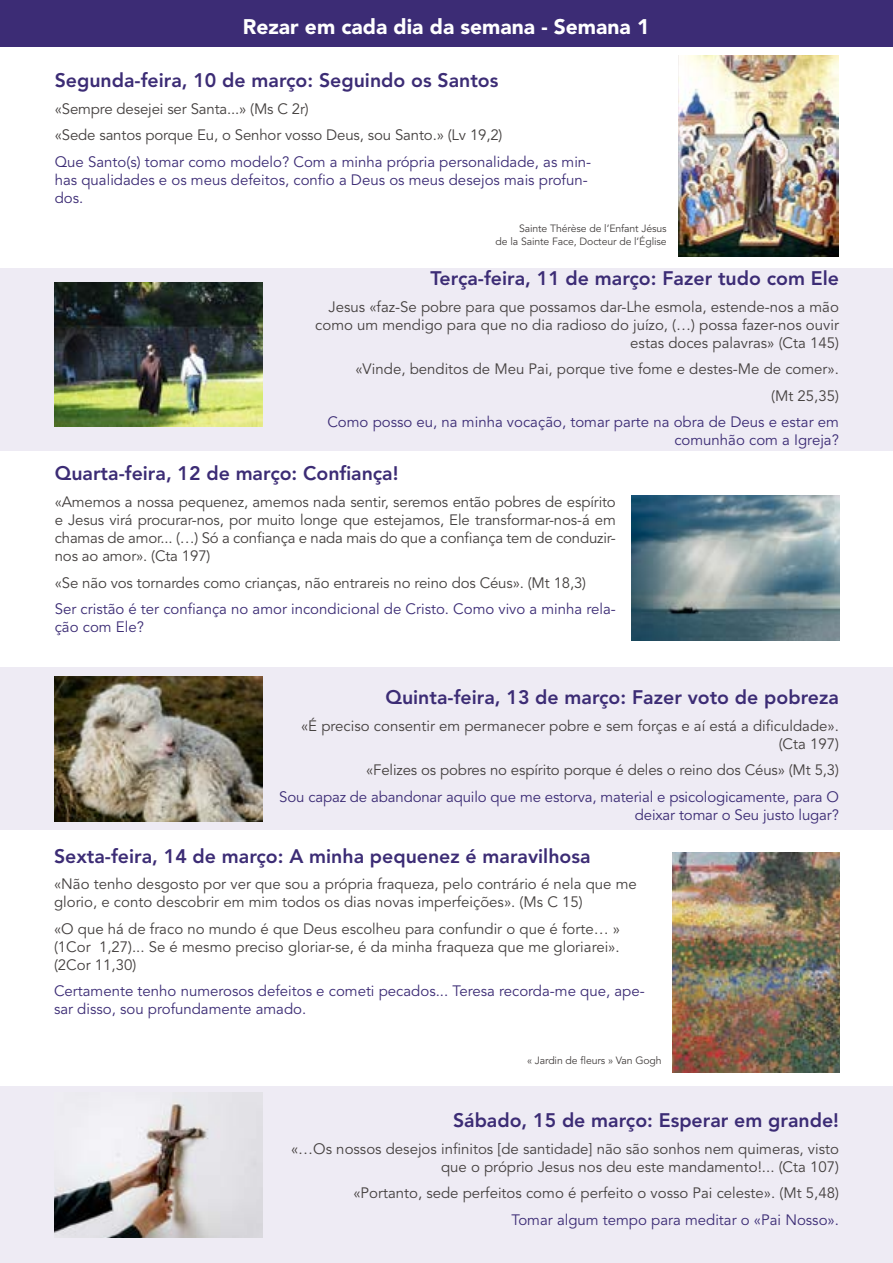
<style>
.page{position:relative;width:893px;height:1263px;background:#fff}
.page>*{position:absolute;margin:0;border:0;box-sizing:border-box;transform-origin:0 0}
.t1{font:900 21px "Avenir LT Std";color:#fff}
.t2{font:800 19.5px "Avenir LT Std";color:#3c2c75}
.t3{font:15px/18px "Avenir LT Std";color:#44403f;text-align:right}
.t4{font:15px/18px "Avenir LT Std";color:#3c2c75}
.t5{font:10.5px/12.6px "Avenir LT Std";letter-spacing:-.01em;color:#44403f;text-align:right}
</style>
<div class="page">
<div style="left:0;top:0;width:893px;height:46px;background:#3c2c75"></div>
<div style="left:1px;top:268px;width:892px;height:183px;background:#eeebf4"></div>
<div style="left:0;top:667px;width:893px;height:162px;background:#eeebf4"></div>
<div style="left:0;top:1087px;width:893px;height:176px;background:#eeebf4"></div>
<img style="left:54px;top:676px;width:208px;height:145px">
<img style="left:679px;top:55px;width:159px;height:201px">
<img style="left:631px;top:495px;width:209px;height:145px">
<img style="left:54px;top:1093px;width:208px;height:144px">
<img style="left:672px;top:852px;width:168px;height:220px">
<img style="left:55px;top:282px;width:208px;height:145px">
<h1 class="t1" style="left:243px;top:14px;width:408px">Rezar em cada dia da semana - Semana 1</h1>
<h2 class="t2" style="left:55px;top:69px;width:445px">Segunda-feira, 10 de março: Seguindo os Santos</h2>
<p class="t3" style="left:55px;top:96px;width:449px;line-height:26.5px;text-align:left">«Sempre desejei ser Santa...» (Ms C 2r)<br>«Sede santos porque Eu, o Senhor vosso Deus, sou Santo.» (Lv 19,2)</p>
<p class="t4" style="left:55px;top:153px;width:538px">Que Santo(s) tomar como modelo? Com a minha própria personalidade, as min&shy;has qualidades e os meus defeitos, confio a Deus os meus desejos mais profun&shy;dos.</p>
<p class="t5" style="left:496px;top:223px;width:173px">Sainte Thérèse de l’Enfant Jésus<br>de la Sainte Face, Docteur de l’Église</p>
<h2 class="t2" style="left:431px;top:267px;width:410px">Terça-feira, 11 de março: Fazer tudo com Ele</h2>
<p class="t3" style="left:315px;top:298px;width:525px">Jesus «faz-Se pobre para que possamos dar-Lhe esmola, estende-nos a mão como um mendigo para que no dia radioso do juízo, (…) possa fazer-nos ouvir estas doces palavras» (Cta 145)</p>
<p class="t3" style="left:355px;top:356px;width:485px;line-height:26.5px">«Vinde, benditos de Meu Pai, porque tive fome e destes-Me de comer». (Mt 25,35)</p>
<p class="t4" style="left:327px;top:413px;width:513px;text-align:right">Como posso eu, na minha vocação, tomar parte na obra de Deus e estar em comunhão com a Igreja?</p>
<h2 class="t2" style="left:55px;top:462px;width:345px">Quarta-feira, 12 de março: Confiança!</h2>
<p class="t3" style="left:55px;top:493px;width:563px;text-align:justify">«Amemos a nossa pequenez, amemos nada sentir, seremos então pobres de espírito e Jesus virá procurar-nos, por muito longe que estejamos, Ele transformar-nos-á em chamas de amor... (…) Só a confiança e nada mais do que a confiança tem de conduzir&shy;nos ao amor». (Cta 197)</p>
<p class="t3" style="left:55px;top:574px;width:533px">«Se não vos tornardes como crianças, não entrareis no reino dos Céus». (Mt 18,3)</p>
<p class="t4" style="left:55px;top:600px;width:563px">Ser cristão é ter confiança no amor incondicional de Cristo. Como vivo a minha rela&shy;ção com Ele?</p>
<h2 class="t2" style="left:385px;top:686px;width:455px">Quinta-feira, 13 de março: Fazer voto de pobreza</h2>
<p class="t3" style="left:301px;top:717px;width:539px">«É preciso consentir em permanecer pobre e sem forças e aí está a dificuldade». (Cta 197)</p>
<p class="t3" style="left:366px;top:761px;width:474px">«Felizes os pobres no espírito porque é deles o reino dos Céus» (Mt 5,3)</p>
<p class="t4" style="left:279px;top:788px;width:561px;text-align:right">Sou capaz de abandonar aquilo que me estorva, material e psicologicamente, para O deixar tomar o Seu justo lugar?</p>
<h2 class="t2" style="left:54px;top:844px;width:538px">Sexta-feira, 14 de março: A minha pequenez é maravilhosa</h2>
<p class="t3" style="left:54px;top:875px;width:584px;text-align:left">«Não tenho desgosto por ver que sou a própria fraqueza, pelo contrário é nela que me glorio, e conto descobrir em mim todos os dias novas imperfeições». (Ms C 15)</p>
<p class="t3" style="left:54px;top:920px;width:568px;text-align:justify">«O que há de fraco no mundo é que Deus escolheu para confundir o que é forte… » (1Cor 1,27)... Se é mesmo preciso gloriar-se, é da minha fraqueza que me gloriarei». (2Cor 11,30)</p>
<p class="t4" style="left:54px;top:982px;width:592px">Certamente tenho numerosos defeitos e cometi pecados... Teresa recorda-me que, ape&shy;sar disso, sou profundamente amado.</p>
<p class="t5" style="left:527px;top:1054px;width:136px">« Jardin de fleurs » Van Gogh</p>
<h2 class="t2" style="left:453px;top:1109px;width:387px">Sábado, 15 de março: Esperar em grande!</h2>
<p class="t3" style="left:291px;top:1140px;width:549px">«…Os nossos desejos infinitos [de santidade] não são sonhos nem quimeras, visto que o próprio Jesus nos deu este mandamento!... (Cta 107)</p>
<p class="t3" style="left:353px;top:1184px;width:487px">«Portanto, sede perfeitos como é perfeito o vosso Pai celeste». (Mt 5,48)</p>
<p class="t4" style="left:511px;top:1211px;width:329px">Tomar algum tempo para meditar o «Pai Nosso».</p>
</div>
